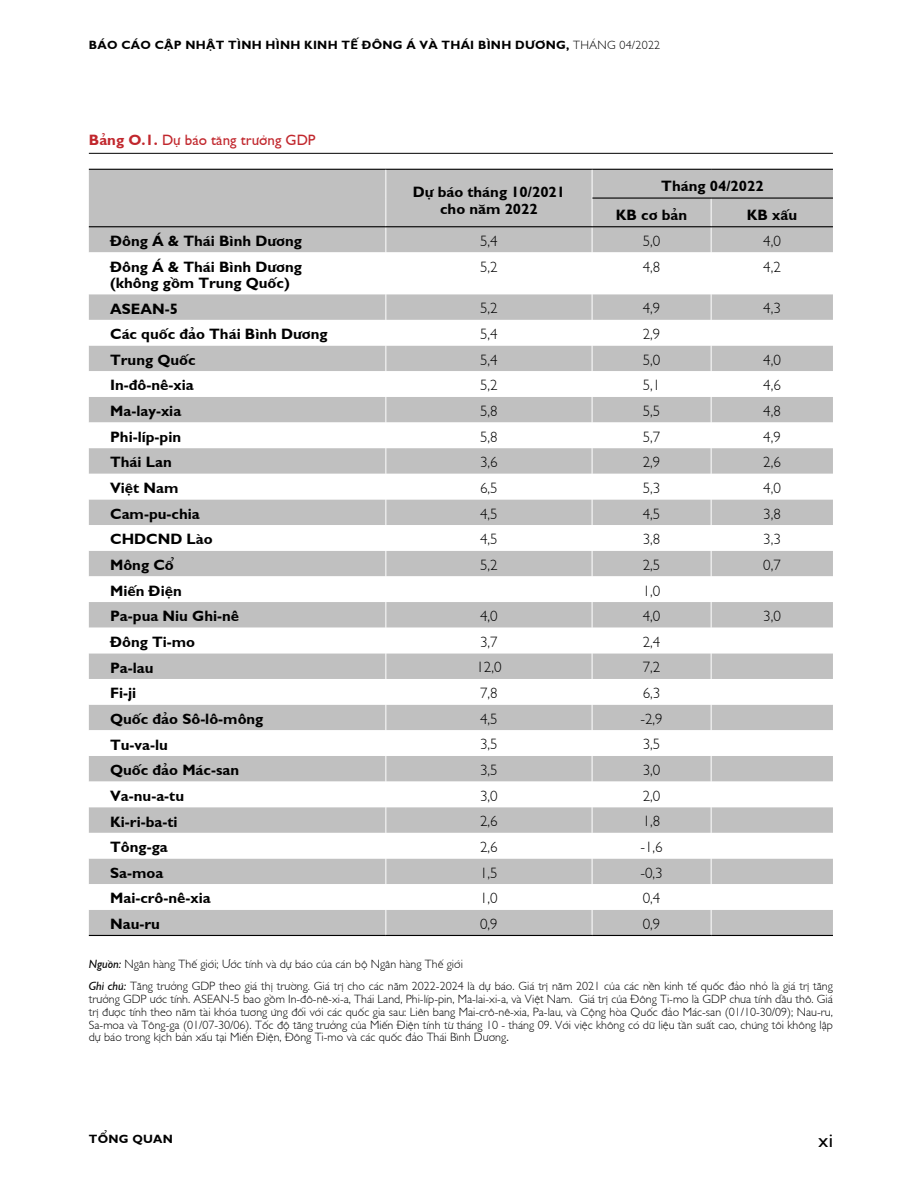
<style>
.page{position:relative;width:918px;height:1188px;background:#fff}
.page>*{position:absolute;margin:0;border:0;box-sizing:border-box;transform-origin:0 0}
.t1{font:19.5px "SFU Gill Sans";color:#000}
.t2{font:700 15px/16.2px "SFU Gill Sans";color:#000}
.t3{font:300 15px "SFU Gill Sans";color:#000}
.t4{font:15px "SFU Gill Sans";color:#c1272d}
.t5{font:300 12px/12.9px "SFU Gill Sans";color:#000}
.t6{font:700 12px "SFU Gill Sans";letter-spacing:.02em;color:#000}
.s1{font-weight:300}
.s2{font-weight:700}
.s3{font-weight:400;font-style:italic}
.s4{font-family:"Calibri";font-weight:400}
</style>
<div class="page">
<hr style="left:89px;top:153px;width:744px;height:1px;background:#000">
<div style="left:89px;top:170px;width:744px;height:765px;background:#c0c0c0"></div>
<svg style="left:89px;top:252px;width:744px;height:658px"></svg>
<hr style="left:89px;top:169px;width:297px;height:1px;background:#000">
<hr style="left:386px;top:169px;width:206px;height:1px;background:#000">
<hr style="left:592px;top:169px;width:119px;height:1px;background:#000">
<hr style="left:711px;top:169px;width:122px;height:1px;background:#000">
<svg style="left:385px;top:170px;width:1px;height:82px"></svg>
<svg style="left:592px;top:170px;width:1px;height:82px"></svg>
<svg style="left:711px;top:199px;width:1px;height:53px"></svg>
<hr style="left:385px;top:252px;width:1px;height:42px;background:#fff">
<hr style="left:592px;top:252px;width:1px;height:42px;background:#fff">
<hr style="left:711px;top:252px;width:1px;height:42px;background:#fff">
<svg style="left:385px;top:294px;width:1px;height:641px"></svg>
<svg style="left:592px;top:294px;width:1px;height:641px"></svg>
<svg style="left:711px;top:294px;width:1px;height:641px"></svg>
<hr style="left:592px;top:198px;width:119px;height:1px;background:#000">
<hr style="left:711px;top:198px;width:122px;height:1px;background:#000">
<hr style="left:89px;top:935px;width:297px;height:1px;background:#000">
<hr style="left:386px;top:935px;width:206px;height:1px;background:#000">
<hr style="left:592px;top:935px;width:119px;height:1px;background:#000">
<hr style="left:711px;top:935px;width:122px;height:1px;background:#000">
<hr style="left:592px;top:226px;width:119px;height:1px;background:#000">
<hr style="left:711px;top:226px;width:122px;height:1px;background:#000">
<hr style="left:89px;top:226px;width:297px;height:1px;background:#000">
<hr style="left:386px;top:226px;width:206px;height:1px;background:#000">
<p class="t6" style="left:89px;top:36px;width:573px">BÁO CÁO CẬP NHẬT TÌNH HÌNH KINH TẾ ĐÔNG Á VÀ THÁI BÌNH DƯƠNG, <span class="s1">THÁNG 04/2022</span></p>
<p class="t4" style="left:89px;top:128px;width:228px"><span class="s2">Bảng O.1.</span> Dự báo tăng trưởng GDP</p>
<p class="t2" style="left:413px;top:183px;width:154px;text-align:center">Dự báo tháng 10/2021 cho năm 2022</p>
<p class="t2" style="left:616px;top:170px;width:149px;line-height:28.8px;text-indent:45px">Tháng 04/2022<br>KB cơ bản</p>
<p class="t2" style="left:747px;top:205px;width:52px">KB xấu</p>
<p class="t2" style="left:110px;top:231px;width:193px">Đông Á &amp; Thái Bình Dương</p>
<p class="t3" style="left:480px;top:229px;width:19px">5,4</p>
<p class="t3" style="left:643px;top:229px;width:19px">5,0</p>
<p class="t3" style="left:763px;top:229px;width:19px">4,0</p>
<p class="t2" style="left:110px;top:257px;width:193px">Đông Á &amp; Thái Bình Dương (không gồm Trung Quốc)</p>
<p class="t3" style="left:480px;top:255px;width:19px">5,2</p>
<p class="t3" style="left:643px;top:255px;width:19px">4,8</p>
<p class="t3" style="left:763px;top:255px;width:19px">4,2</p>
<p class="t2" style="left:110px;top:299px;width:69px">ASEAN-5</p>
<p class="t3" style="left:480px;top:296px;width:19px">5,2</p>
<p class="t3" style="left:643px;top:296px;width:19px">4,9</p>
<p class="t3" style="left:763px;top:296px;width:19px">4,3</p>
<p class="t2" style="left:110px;top:324px;width:219px">Các quốc đảo Thái Bình Dương</p>
<p class="t3" style="left:480px;top:322px;width:19px">5,4</p>
<p class="t3" style="left:643px;top:322px;width:19px">2,9</p>
<p class="t2" style="left:110px;top:350px;width:87px">Trung Quốc</p>
<p class="t3" style="left:480px;top:348px;width:19px">5,4</p>
<p class="t3" style="left:643px;top:348px;width:19px">5,0</p>
<p class="t3" style="left:763px;top:348px;width:19px">4,0</p>
<p class="t2" style="left:110px;top:376px;width:85px">In-đô-nê-xia</p>
<p class="t3" style="left:480px;top:373px;width:19px">5,2</p>
<p class="t3" style="left:643px;top:373px;width:19px">5,1</p>
<p class="t3" style="left:763px;top:373px;width:19px">4,6</p>
<p class="t2" style="left:110px;top:401px;width:73px">Ma-lay-xia</p>
<p class="t3" style="left:480px;top:399px;width:19px">5,8</p>
<p class="t3" style="left:643px;top:399px;width:19px">5,5</p>
<p class="t3" style="left:763px;top:399px;width:19px">4,8</p>
<p class="t2" style="left:110px;top:427px;width:73px">Phi-líp-pin</p>
<p class="t3" style="left:480px;top:425px;width:19px">5,8</p>
<p class="t3" style="left:643px;top:425px;width:19px">5,7</p>
<p class="t3" style="left:763px;top:425px;width:19px">4,9</p>
<p class="t2" style="left:110px;top:453px;width:63px">Thái Lan</p>
<p class="t3" style="left:480px;top:450px;width:19px">3,6</p>
<p class="t3" style="left:643px;top:450px;width:19px">2,9</p>
<p class="t3" style="left:763px;top:450px;width:19px">2,6</p>
<p class="t2" style="left:110px;top:478px;width:70px">Việt Nam</p>
<p class="t3" style="left:480px;top:476px;width:19px">6,5</p>
<p class="t3" style="left:643px;top:476px;width:19px">5,3</p>
<p class="t3" style="left:763px;top:476px;width:19px">4,0</p>
<p class="t2" style="left:110px;top:504px;width:91px">Cam-pu-chia</p>
<p class="t3" style="left:480px;top:502px;width:19px">4,5</p>
<p class="t3" style="left:643px;top:502px;width:19px">4,5</p>
<p class="t3" style="left:763px;top:502px;width:19px">3,8</p>
<p class="t2" style="left:110px;top:530px;width:104px">CHDCND Lào</p>
<p class="t3" style="left:480px;top:527px;width:19px">4,5</p>
<p class="t3" style="left:643px;top:527px;width:19px">3,8</p>
<p class="t3" style="left:763px;top:527px;width:19px">3,3</p>
<p class="t2" style="left:110px;top:555px;width:65px">Mông Cổ</p>
<p class="t3" style="left:480px;top:553px;width:19px">5,2</p>
<p class="t3" style="left:643px;top:553px;width:19px">2,5</p>
<p class="t3" style="left:763px;top:553px;width:19px">0,7</p>
<p class="t2" style="left:110px;top:581px;width:73px">Miến Điện</p>
<p class="t3" style="left:643px;top:579px;width:19px">1,0</p>
<p class="t2" style="left:110px;top:607px;width:131px">Pa-pua Niu Ghi-nê</p>
<p class="t3" style="left:480px;top:604px;width:19px">4,0</p>
<p class="t3" style="left:643px;top:604px;width:19px">4,0</p>
<p class="t3" style="left:763px;top:604px;width:19px">3,0</p>
<p class="t2" style="left:110px;top:632px;width:87px">Đông Ti-mo</p>
<p class="t3" style="left:480px;top:630px;width:19px">3,7</p>
<p class="t3" style="left:643px;top:630px;width:19px">2,4</p>
<p class="t2" style="left:110px;top:658px;width:45px">Pa-lau</p>
<p class="t3" style="left:476px;top:655px;width:27px">12,0</p>
<p class="t3" style="left:643px;top:655px;width:19px">7,2</p>
<p class="t2" style="left:110px;top:683px;width:28px">Fi-ji</p>
<p class="t3" style="left:480px;top:681px;width:19px">7,8</p>
<p class="t3" style="left:643px;top:681px;width:19px">6,3</p>
<p class="t2" style="left:110px;top:709px;width:155px">Quốc đảo Sô-lô-mông</p>
<p class="t3" style="left:480px;top:707px;width:19px">4,5</p>
<p class="t3" style="left:640px;top:707px;width:24px">-2,9</p>
<p class="t2" style="left:110px;top:735px;width:59px">Tu-va-lu</p>
<p class="t3" style="left:480px;top:732px;width:19px">3,5</p>
<p class="t3" style="left:643px;top:732px;width:19px">3,5</p>
<p class="t2" style="left:110px;top:760px;width:131px">Quốc đảo Mác-san</p>
<p class="t3" style="left:480px;top:758px;width:19px">3,5</p>
<p class="t3" style="left:643px;top:758px;width:19px">3,0</p>
<p class="t2" style="left:110px;top:786px;width:76px">Va-nu-a-tu</p>
<p class="t3" style="left:480px;top:784px;width:19px">3,0</p>
<p class="t3" style="left:643px;top:784px;width:19px">2,0</p>
<p class="t2" style="left:110px;top:812px;width:69px">Ki-ri-ba-ti</p>
<p class="t3" style="left:480px;top:809px;width:19px">2,6</p>
<p class="t3" style="left:643px;top:809px;width:19px">1,8</p>
<p class="t2" style="left:110px;top:837px;width:59px">Tông-ga</p>
<p class="t3" style="left:480px;top:835px;width:19px">2,6</p>
<p class="t3" style="left:640px;top:835px;width:24px">-1,6</p>
<p class="t2" style="left:110px;top:863px;width:55px">Sa-moa</p>
<p class="t3" style="left:480px;top:861px;width:19px">1,5</p>
<p class="t3" style="left:640px;top:861px;width:24px">-0,3</p>
<p class="t2" style="left:110px;top:889px;width:102px">Mai-crô-nê-xia</p>
<p class="t3" style="left:480px;top:886px;width:19px">1,0</p>
<p class="t3" style="left:643px;top:886px;width:19px">0,4</p>
<p class="t2" style="left:110px;top:914px;width:51px">Nau-ru</p>
<p class="t3" style="left:480px;top:912px;width:19px">0,9</p>
<p class="t3" style="left:643px;top:912px;width:19px">0,9</p>
<p class="t5" style="left:89px;top:952px;width:746px;line-height:21.5px"><span class="s3">Nguồn:</span> Ngân hàng Thế giới; Ước tính và dự báo của cán bộ Ngân hàng Thế giới<br><span class="s3">Ghi chú:</span> Tăng trưởng GDP theo giá thị trường. Giá trị cho các năm 2022-2024 là dự báo. Giá trị năm 2021 của các nền kinh tế quốc đảo nhỏ là giá trị tăng</p>
<p class="t5" style="left:89px;top:991px;width:746px;text-align:justify">trưởng GDP ước tính. ASEAN-5 bao gồm In-đô-nê-xi-a, Thái Land, Phi-líp-pin, Ma-lai-xi-a, và Việt Nam. Giá trị của Đông Ti-mo là GDP chưa tính dầu thô. Giá trị được tính theo năm tài khóa tương ứng đối với các quốc gia sau: Liên bang Mai-crô-nê-xia, Pa-lau, và Cộng hòa Quốc đảo Mác-san (01/10-30/09); Nau-ru, Sa-moa và Tông-ga (01/07-30/06). Tốc độ tăng trưởng của Miến Điện tính từ tháng 10 - tháng 09. Với việc không có dữ liệu tần suất cao, chúng tôi không lập dự báo trong kịch bản xấu tại Miến Điện, Đông Ti-mo và các quốc đảo Thái Bình Dương<span class="s4">.</span></p>
<p class="t6" style="left:89px;top:1129px;width:86px">TỔNG QUAN</p>
<h1 class="t1" style="left:819px;top:1125px;width:16px">xi</h1>
</div>
